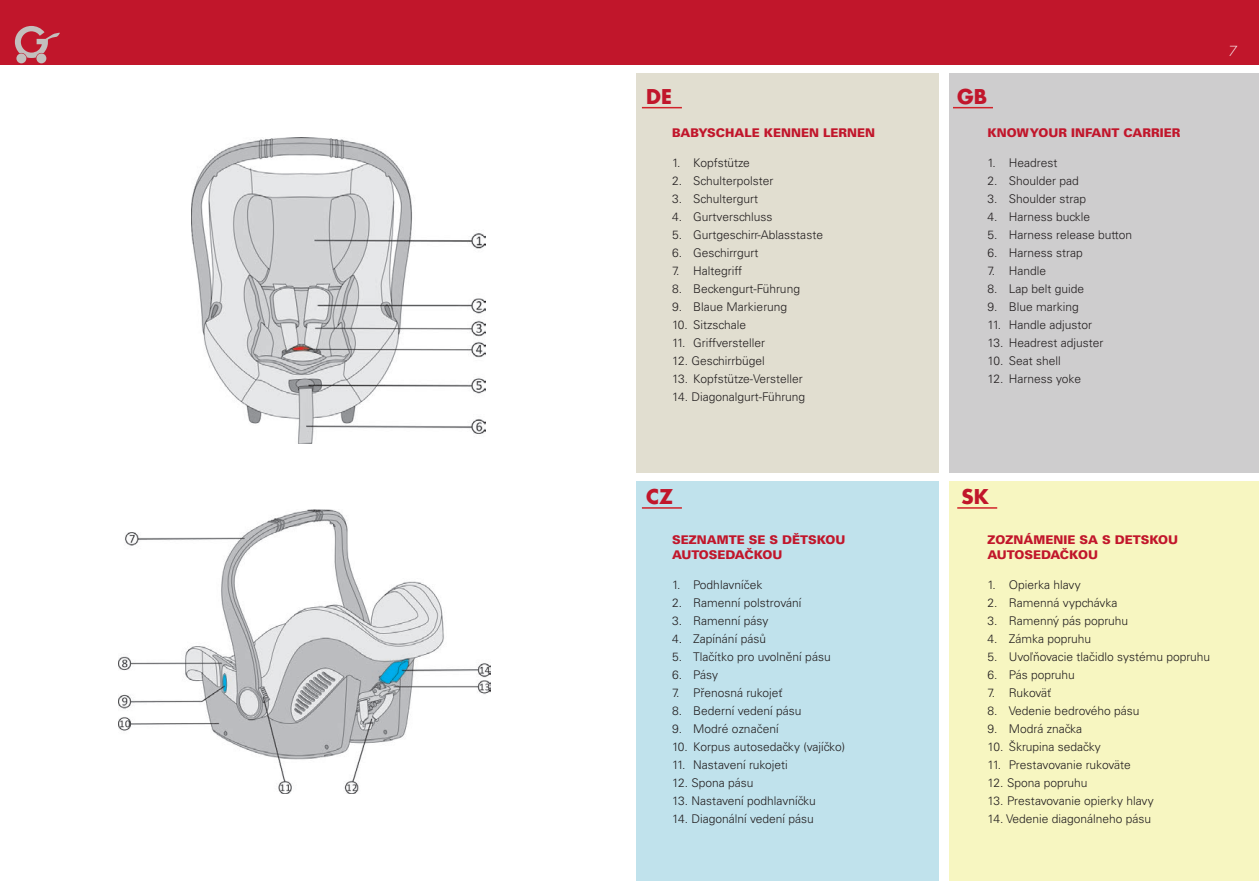
<style>
.page{position:relative;width:1259px;height:893px;background:#fff}
.page>*{position:absolute;margin:0;border:0;box-sizing:border-box;transform-origin:0 0}
.t1{font:700 19.8px "Futura";color:#c1162b}
.t2{font:300 13.5px "Futura";color:#fff}
.t3{font:300 12px "Univers CE";color:#231f20}
.t4{font:900 12px/15px "Univers CE";color:#c1162b}
.t5{font:300 12px "Univers CE";letter-spacing:-.02em;color:#231f20}
</style>
<div class="page">
<div style="left:636px;top:73px;width:303px;height:400px;background:#e1ded0"></div>
<div style="left:949px;top:73px;width:310px;height:400px;background:#cecdce"></div>
<div style="left:636px;top:482px;width:303px;height:399px;background:#c0e2ec"></div>
<div style="left:949px;top:482px;width:310px;height:399px;background:#f7f6c1"></div>
<div style="left:0;top:0;width:1259px;height:65px;background:#c1162b"></div>
<svg style="left:15px;top:26px;width:45px;height:32px"></svg>
<div style="left:16px;top:53px;width:10px;height:10px;background:#c3bfbd;border-radius:50%"></div>
<div style="left:36px;top:53px;width:10px;height:10px;background:#c3bfbd;border-radius:50%"></div>
<hr style="left:642px;top:107px;width:40px;height:1px;background:#d1232a">
<hr style="left:642px;top:507px;width:40px;height:2px;background:#d1232a">
<hr style="left:957px;top:507px;width:40px;height:2px;background:#d1232a">
<hr style="left:953px;top:107px;width:40px;height:1px;background:#d1232a">
<img style="left:191px;top:137px;width:295px;height:306px">
<img style="left:118px;top:509px;width:372px;height:284px">
<h1 class="t1" style="left:646px;top:83px;width:27px">DE</h1>
<p class="t4" style="left:672px;top:125px;width:205px">BABYSCHALE KENNEN LERNEN</p>
<p class="t3" style="left:672px;top:156px;width:79px">1. Kopfstütze</p>
<p class="t3" style="left:672px;top:174px;width:103px">2. Schulterpolster</p>
<p class="t3" style="left:672px;top:192px;width:88px">3. Schultergurt</p>
<p class="t3" style="left:672px;top:210px;width:102px">4. Gurtverschluss</p>
<p class="t3" style="left:672px;top:228px;width:152px">5. Gurtgeschirr-Ablasstaste</p>
<p class="t3" style="left:672px;top:246px;width:88px">6. Geschirrgurt</p>
<p class="t3" style="left:672px;top:264px;width:72px">7. Haltegriff</p>
<p class="t3" style="left:672px;top:282px;width:129px">8. Beckengurt-Führung</p>
<p class="t3" style="left:672px;top:300px;width:116px">9. Blaue Markierung</p>
<p class="t3" style="left:672px;top:318px;width:75px">10. Sitzschale</p>
<p class="t3" style="left:672px;top:336px;width:95px">11. Griffversteller</p>
<p class="t3" style="left:672px;top:354px;width:94px">12. Geschirrbügel</p>
<p class="t3" style="left:672px;top:372px;width:132px">13. Kopfstütze-Versteller</p>
<p class="t3" style="left:672px;top:390px;width:135px">14. Diagonalgurt-Führung</p>
<h1 class="t1" style="left:957px;top:83px;width:32px">GB</h1>
<p class="t4" style="left:987px;top:125px;width:194px">KNOW YOUR INFANT CARRIER</p>
<p class="t3" style="left:987px;top:156px;width:71px">1. Headrest</p>
<p class="t3" style="left:987px;top:174px;width:93px">2. Shoulder pad</p>
<p class="t3" style="left:987px;top:192px;width:100px">3. Shoulder strap</p>
<p class="t3" style="left:987px;top:210px;width:104px">4. Harness buckle</p>
<p class="t3" style="left:987px;top:228px;width:146px">5. Harness release button</p>
<p class="t3" style="left:987px;top:246px;width:97px">6. Harness strap</p>
<p class="t3" style="left:987px;top:264px;width:60px">7. Handle</p>
<p class="t3" style="left:987px;top:282px;width:98px">8. Lap belt guide</p>
<p class="t3" style="left:987px;top:300px;width:93px">9. Blue marking</p>
<p class="t3" style="left:987px;top:318px;width:106px">11. Handle adjustor</p>
<p class="t3" style="left:987px;top:336px;width:117px">13. Headrest adjuster</p>
<p class="t3" style="left:987px;top:354px;width:75px">10. Seat shell</p>
<p class="t3" style="left:987px;top:372px;width:95px">12. Harness yoke</p>
<p class="t2" style="left:1229px;top:43px;width:10px">7</p>
<h1 class="t1" style="left:646px;top:484px;width:29px">CZ</h1>
<h1 class="t1" style="left:961px;top:484px;width:29px">SK</h1>
<p class="t4" style="left:672px;top:532px;width:175px">SEZNAMTE SE S DĚTSKOU<br>AUTOSEDAČKOU</p>
<p class="t3" style="left:672px;top:578px;width:92px">1. Podhlavníček</p>
<p class="t3" style="left:672px;top:596px;width:131px">2. Ramenní polstrování</p>
<p class="t3" style="left:672px;top:614px;width:98px">3. Ramenní pásy</p>
<p class="t3" style="left:672px;top:632px;width:95px">4. Zapínání pásů</p>
<p class="t3" style="left:672px;top:650px;width:160px">5. Tlačítko pro uvolnění pásu</p>
<p class="t3" style="left:672px;top:668px;width:48px">6. Pásy</p>
<p class="t3" style="left:672px;top:686px;width:112px">7. Přenosná rukojeť</p>
<p class="t3" style="left:672px;top:704px;width:131px">8. Bederní vedení pásu</p>
<p class="t3" style="left:672px;top:722px;width:108px">9. Modré označení</p>
<p class="t3" style="left:672px;top:740px;width:174px">10. Korpus autosedačky (vajíčko)</p>
<p class="t3" style="left:672px;top:758px;width:117px">11. Nastavení rukojeti</p>
<p class="t3" style="left:672px;top:776px;width:83px">12. Spona pásu</p>
<p class="t3" style="left:672px;top:794px;width:145px">13. Nastavení podhlavníčku</p>
<p class="t3" style="left:672px;top:812px;width:143px">14. Diagonální vedení pásu</p>
<p class="t4" style="left:987px;top:532px;width:192px">ZOZNÁMENIE SA S DETSKOU<br>AUTOSEDAČKOU</p>
<p class="t3" style="left:987px;top:578px;width:95px">1. Opierka hlavy</p>
<p class="t3" style="left:987px;top:596px;width:131px">2. Ramenná vypchávka</p>
<p class="t3" style="left:987px;top:614px;width:142px">3. Ramenný pás popruhu</p>
<p class="t3" style="left:987px;top:632px;width:105px">4. Zámka popruhu</p>
<p class="t3" style="left:987px;top:650px;width:224px">5. Uvoľňovacie tlačidlo systému popruhu</p>
<p class="t3" style="left:987px;top:668px;width:89px">6. Pás popruhu</p>
<p class="t5" style="left:987px;top:686px;width:65px">7. Rukoväť</p>
<p class="t3" style="left:987px;top:704px;width:153px">8. Vedenie bedrového pásu</p>
<p class="t3" style="left:987px;top:722px;width:96px">9. Modrá značka</p>
<p class="t3" style="left:987px;top:740px;width:115px">10. Škrupina sedačky</p>
<p class="t3" style="left:987px;top:758px;width:145px">11. Prestavovanie rukoväte</p>
<p class="t3" style="left:987px;top:776px;width:101px">12. Spona popruhu</p>
<p class="t3" style="left:987px;top:794px;width:168px">13. Prestavovanie opierky hlavy</p>
<p class="t3" style="left:987px;top:812px;width:165px">14. Vedenie diagonálneho pásu</p>
</div>
